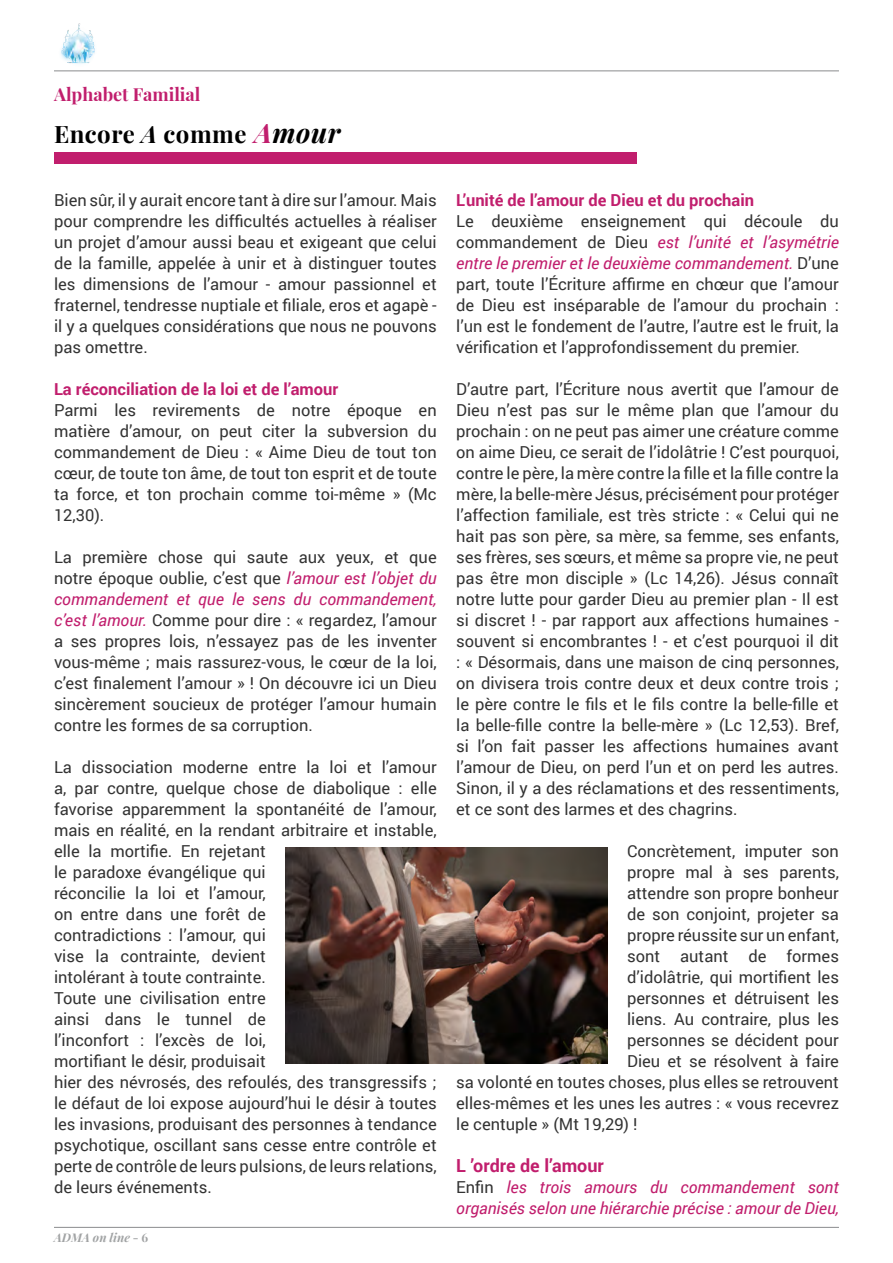
<style>
.page{position:relative;width:893px;height:1263px;background:#fff}
.page>*{position:absolute;margin:0;border:0;box-sizing:border-box;transform-origin:0 0}
.t1{font:700 24px "Playfair Display";letter-spacing:.02em;color:#000}
.t2{font:700 18px "Playfair Display";color:#c11e6d}
.t3{font:700 18px "Roboto";color:#c11e6d}
.t4{font:16.5px/21px "Roboto";color:#333;text-align:justify}
.t5{font:italic 16.5px/21px "Roboto";color:#c11e6d}
.t6{font:700 16.5px "Roboto";color:#c11e6d}
.t7{font:italic 700 12px "Playfair Display";color:#a1a3a4}
.s1{font-style:italic}
.s2{font-style:italic;font-size:27px;color:#c11e6d}
.s3{font-style:italic;font-size:27px}
.s4{font-style:italic;color:#c11e6d}
.s5{font-style:normal}
.s6{font-style:normal;color:#333}
</style>
<div class="page">
<hr style="left:54px;top:71px;width:785px;height:1px;background:#8a8c8e">
<img style="left:54px;top:23px;width:48px;height:48px">
<hr style="left:54px;top:1227px;width:785px;height:1px;background:#8a8c8e">
<div style="left:54px;top:152px;width:582px;height:12px;background:#c11e6d"></div>
<img style="left:285px;top:848px;width:323px;height:215px">
<p class="t2" style="left:54px;top:80px;width:148px">Alphabet Familial</p>
<p class="t1" style="left:54px;top:115px;width:288px">Encore <span class="s1">A</span> comme <span class="s2">A</span><span class="s3">mour</span></p>
<p class="t4" style="left:54px;top:189px;width:384px">Bien sûr, il y aurait encore tant à dire sur l’amour. Mais pour comprendre les difficultés actuelles à réaliser un projet d’amour aussi beau et exigeant que celui de la famille, appelée à unir et à distinguer toutes les dimensions de l’amour - amour passionnel et fraternel, tendresse nuptiale et filiale, eros et agapè - il y a quelques considérations que nous ne pouvons pas omettre.</p>
<p class="t6" style="left:54px;top:377px;width:286px">La réconciliation de la loi et de l’amour</p>
<p class="t4" style="left:54px;top:399px;width:384px">Parmi les revirements de notre époque en matière d’amour, on peut citer la subversion du commandement de Dieu : « Aime Dieu de tout ton cœur, de toute ton âme, de tout ton esprit et de toute ta force, et ton prochain comme toi-même » (Mc 12,30).</p>
<p class="t4" style="left:54px;top:546px;width:384px">La première chose qui saute aux yeux, et que notre époque oublie, c’est que <span class="s4">l’amour est l’objet du commandement et que le sens du commandement, c’est l’amour.</span> Comme pour dire : « regardez, l’amour a ses propres lois, n’essayez pas de les inventer vous-même ; mais rassurez-vous, le cœur de la loi, c’est finalement l’amour » ! On découvre ici un Dieu sincèrement soucieux de protéger l’amour humain contre les formes de sa corruption.</p>
<p class="t4" style="left:54px;top:756px;width:384px;text-align:left">La dissociation moderne entre la loi et l’amour a, par contre, quelque chose de diabolique : elle favorise apparemment la spontanéité de l’amour, mais en réalité, en la rendant arbitraire et instable, elle la mortifie. En rejetant<br>le paradoxe évangélique qui<br>réconcilie la loi et l’amour,<br>on entre dans une forêt de<br>contradictions : l’amour, qui<br>vise la contrainte, devient<br>intolérant à toute contrainte.<br>Toute une civilisation entre<br>ainsi dans le tunnel de<br>l’inconfort : l’excès de loi,<br>mortifiant le désir, produisait<br>hier des névrosés, des refoulés, des transgressifs ; le défaut de loi expose aujourd’hui le désir à toutes les invasions, produisant des personnes à tendance psychotique, oscillant sans cesse entre contrôle et perte de contrôle de leurs pulsions, de leurs relations, de leurs événements.</p>
<p class="t7" style="left:54px;top:1228px;width:96px">ADMA on line <span class="s5">- 6</span></p>
<p class="t6" style="left:456px;top:188px;width:299px">L’unité de l’amour de Dieu et du prochain</p>
<p class="t4" style="left:456px;top:210px;width:384px">Le deuxième enseignement qui découle du commandement de Dieu <span class="s4">est l’unité et l’asymétrie entre le premier et le deuxième commandement.</span> D’une part, toute l’Écriture affirme en chœur que l’amour de Dieu est inséparable de l’amour du prochain : l’un est le fondement de l’autre, l’autre est le fruit, la vérification et l’approfondissement du premier.</p>
<p class="t4" style="left:456px;top:378px;width:384px">D’autre part, l’Écriture nous avertit que l’amour de Dieu n’est pas sur le même plan que l’amour du prochain : on ne peut pas aimer une créature comme on aime Dieu, ce serait de l’idolâtrie ! C’est pourquoi, contre le père, la mère contre la fille et la fille contre la mère, la belle-mère Jésus, précisément pour protéger l’affection familiale, est très stricte : « Celui qui ne hait pas son père, sa mère, sa femme, ses enfants, ses frères, ses sœurs, et même sa propre vie, ne peut pas être mon disciple » (Lc 14,26). Jésus connaît notre lutte pour garder Dieu au premier plan - Il est si discret ! - par rapport aux affections humaines - souvent si encombrantes ! - et c’est pourquoi il dit : « Désormais, dans une maison de cinq personnes, on divisera trois contre deux et deux contre trois ; le père contre le fils et le fils contre la belle-fille et la belle-fille contre la belle-mère » (Lc 12,53). Bref, si l’on fait passer les affections humaines avant l’amour de Dieu, on perd l’un et on perd les autres.<br>Sinon, il y a des réclamations et des ressentiments, et ce sont des larmes et des chagrins.</p>
<p class="t4" style="left:627px;top:840px;width:213px">Concrètement, imputer son</p>
<p class="t4" style="left:627px;top:861px;width:213px">propre mal à ses parents,</p>
<p class="t4" style="left:627px;top:882px;width:213px">attendre son propre bonheur</p>
<p class="t4" style="left:627px;top:903px;width:213px">de son conjoint, projeter sa</p>
<p class="t4" style="left:627px;top:924px;width:213px">propre réussite sur un enfant,</p>
<p class="t4" style="left:627px;top:945px;width:213px">sont autant de formes</p>
<p class="t4" style="left:627px;top:966px;width:213px">d’idolâtrie, qui mortifient les</p>
<p class="t4" style="left:627px;top:987px;width:213px">personnes et détruisent les</p>
<p class="t4" style="left:627px;top:1008px;width:213px">liens. Au contraire, plus les</p>
<p class="t4" style="left:627px;top:1029px;width:213px">personnes se décident pour</p>
<p class="t4" style="left:627px;top:1050px;width:213px">Dieu et se résolvent à faire</p>
<p class="t4" style="left:456px;top:1071px;width:384px">sa volonté en toutes choses, plus elles se retrouvent</p>
<p class="t4" style="left:456px;top:1092px;width:384px">elles-mêmes et les unes les autres : « vous recevrez</p>
<p class="t4" style="left:456px;top:1113px;width:183px">le centuple » (Mt 19,29) !</p>
<p class="t3" style="left:456px;top:1152px;width:149px">L ’ordre de l’amour</p>
<p class="t5" style="left:456px;top:1176px;width:384px"><span class="s6">Enfin</span> les trois amours du commandement sont organisés selon une hiérarchie précise : amour de Dieu,</p>
</div>
